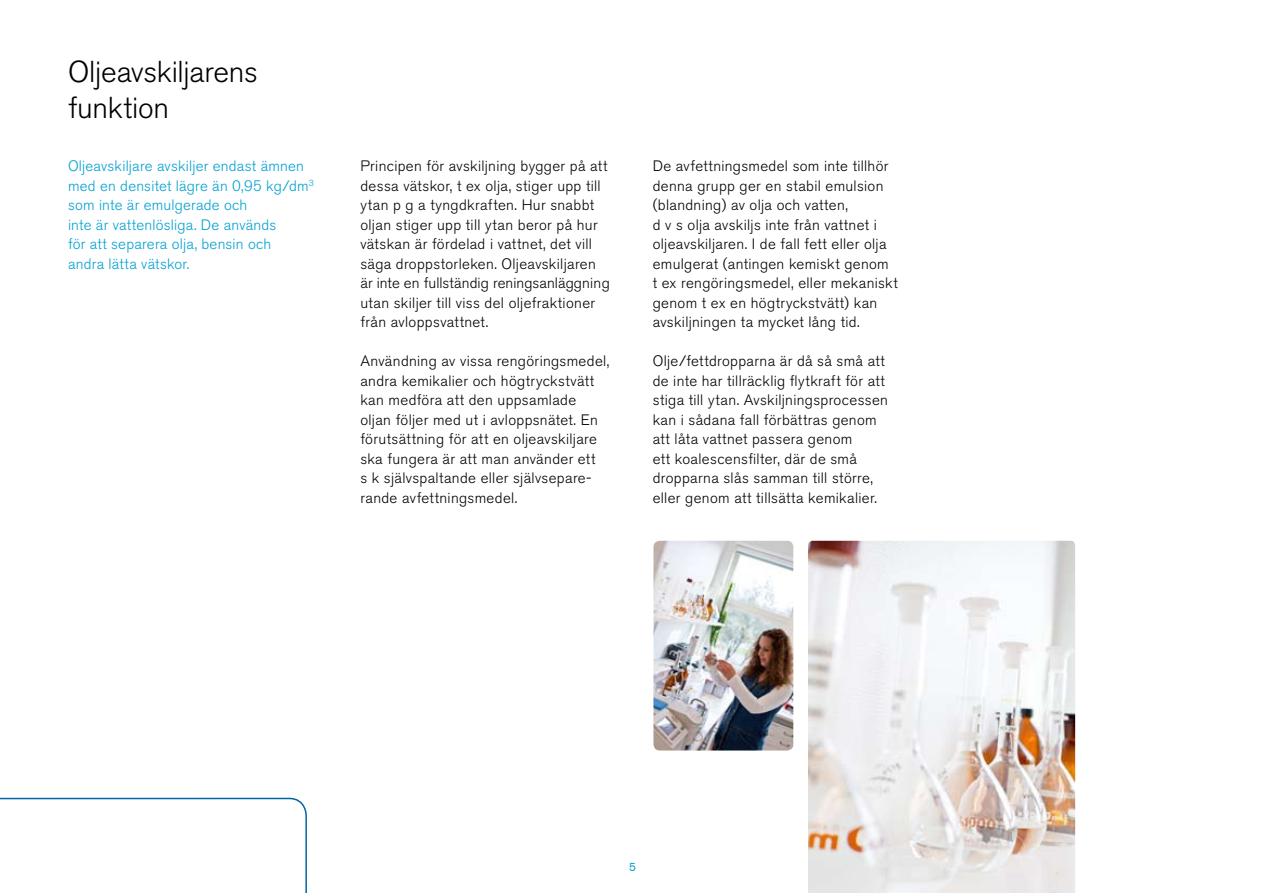
<style>
.page{position:relative;width:1263px;height:893px;background:#fff}
.page>*{position:absolute;margin:0;border:0;box-sizing:border-box;transform-origin:0 0}
.t1{font:300 30px/36px "Akzidenz Grotesk BE";letter-spacing:-.01em;color:#000}
.t2{font:300 15px/19.5px "Akzidenz Grotesk BE";letter-spacing:.02em;color:#000}
.t3{font:300 15px/19.5px "Akzidenz Grotesk BE";letter-spacing:.01em;color:#00a0d1}
.t4{font:12px "Akzidenz Grotesk BE";color:#00a0d1}
</style>
<div class="page">
<img style="left:808px;top:541px;width:267px;height:352px">
<img style="left:653px;top:541px;width:140px;height:209px">
<h1 class="t1" style="left:68px;top:54px;width:191px">Oljeavskiljarens funktion</h1>
<p class="t3" style="left:68px;top:157px;width:247px">Oljeavskiljare avskiljer endast ämnen med en densitet lägre än 0,95 kg/dm<sup>3 </sup>som inte är emulgerade och<br>inte är vattenlösliga. De används<br>för att separera olja, bensin och<br>andra lätta vätskor.</p>
<p class="t2" style="left:360px;top:156px;width:251px">Principen för avskiljning bygger på att dessa vätskor, t ex olja, stiger upp till ytan p g a tyngdkraften. Hur snabbt oljan stiger upp till ytan beror på hur vätskan är fördelad i vattnet, det vill säga droppstorleken. Oljeavskiljaren är inte en fullständig reningsanläggning utan skiljer till viss del oljefraktioner från avloppsvattnet.</p>
<p class="t2" style="left:360px;top:351px;width:250px">Användning av vissa rengöringsmedel, andra kemikalier och högtryckstvätt kan medföra att den uppsamlade oljan följer med ut i avloppsnätet. En förutsättning för att en oljeavskiljare ska fungera är att man använder ett<br>s k självspaltande eller självsepare&shy;rande avfettningsmedel.</p>
<p class="t2" style="left:653px;top:156px;width:247px">De avfettningsmedel som inte tillhör denna grupp ger en stabil emulsion (blandning) av olja och vatten,<br>d v s olja avskiljs inte från vattnet i oljeavskiljaren. I de fall fett eller olja emulgerat (antingen kemiskt genom<br>t ex rengöringsmedel, eller mekaniskt genom t ex en högtryckstvätt) kan avskiljningen ta mycket lång tid.</p>
<p class="t2" style="left:653px;top:351px;width:237px">Olje/fettdropparna är då så små att de inte har tillräcklig flytkraft för att stiga till ytan. Avskiljningsprocessen kan i sådana fall förbättras genom att låta vattnet passera genom<br>ett koalescensfilter, där de små dropparna slås samman till större, eller genom att tillsätta kemikalier.</p>
<p class="t4" style="left:629px;top:859px;width:8px">5</p>
</div>
